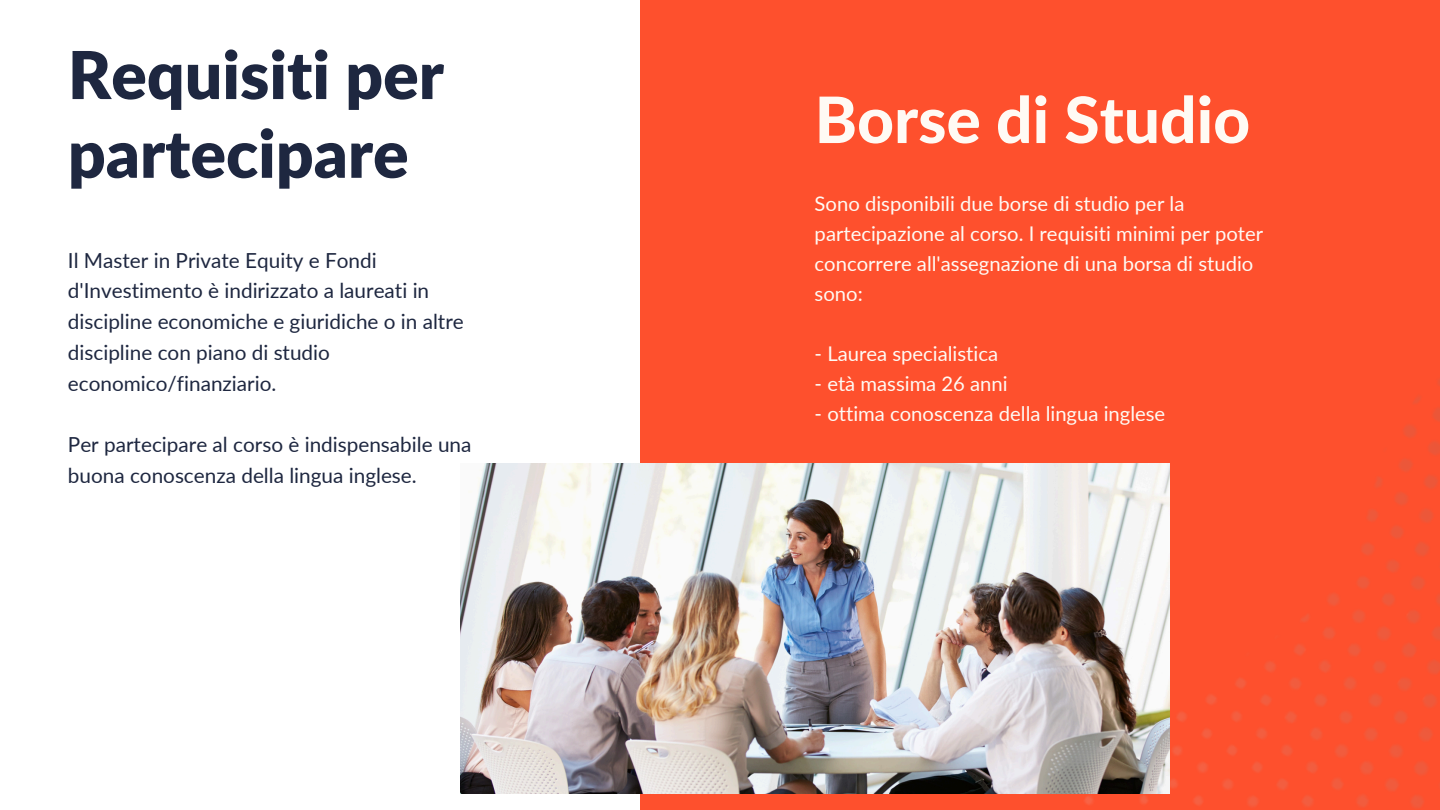
<style>
.page{position:relative;width:1440px;height:810px;background:#fe502d}
.page>*{position:absolute;margin:0;border:0;box-sizing:border-box;transform-origin:0 0}
.t1{font:900 66px/78.8px "Lato";color:#1e2740}
.t2{font:800 64px "Lato";color:#fffaf4}
.t3{font:20.7px/30.8px "Lato";color:#1e2740}
.t4{font:20.2px/30px "Lato";color:#fffaf4}
</style>
<div class="page">
<div style="left:0;top:0;width:639px;height:810px;background:#fff"></div>
<img style="left:945px;top:379px;width:495px;height:428px">
<img style="left:460px;top:464px;width:709px;height:330px">
<p class="t1" style="left:68px;top:34px;width:378px">Requisiti per partecipare</p>
<p class="t3" style="left:68px;top:244px;width:398px">Il Master in Private Equity e Fondi d'Investimento è indirizzato a laureati in discipline economiche e giuridiche o in altre discipline con piano di studio economico/finanziario.</p>
<p class="t3" style="left:68px;top:429px;width:405px">Per partecipare al corso è indispensabile una buona conoscenza della lingua inglese.</p>
<p class="t2" style="left:815px;top:80px;width:437px">Borse di Studio</p>
<h1 class="t4" style="left:815px;top:188px;width:450px">Sono disponibili due borse di studio per la partecipazione al corso. I requisiti minimi per poter concorrere all'assegnazione di una borsa di studio sono:</h1>
<p class="t4" style="left:815px;top:338px;width:185px">- Laurea specialistica</p>
<p class="t4" style="left:815px;top:368px;width:195px">- età massima 26 anni</p>
<p class="t4" style="left:815px;top:398px;width:352px">- ottima conoscenza della lingua inglese</p>
</div>
